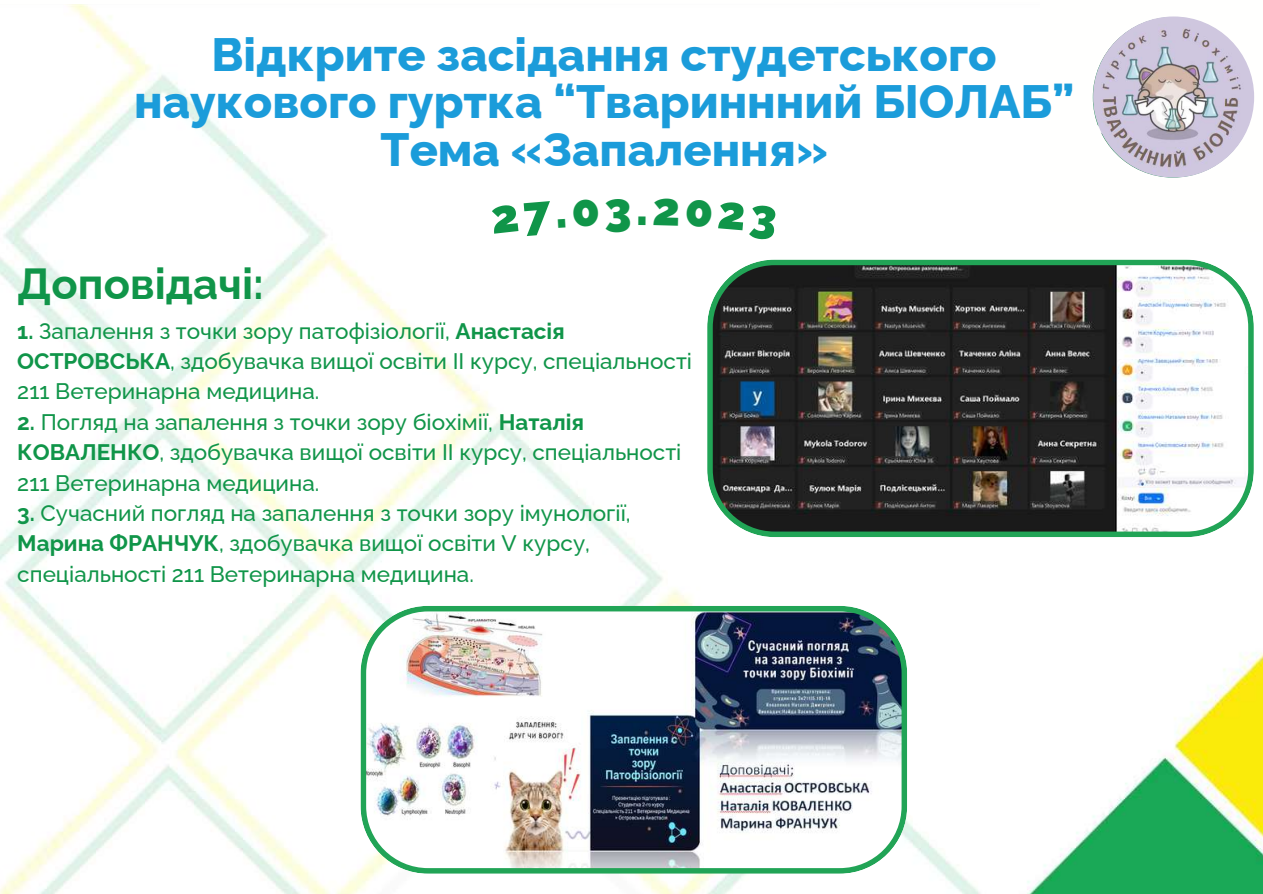
<style>
.page{position:relative;width:1263px;height:894px;background:#fff}
.page>*{position:absolute;margin:0;border:0;box-sizing:border-box;transform-origin:0 0}
.t1{font:800 46.8px/47.2px "Raleway";color:#1b9cda;text-align:center}
.t2{font:900 46.35px "Raleway";color:#109549}
.t3{font:700 43.5px "Raleway";color:#109549}
.t4{font:500 22.5px/30.3px "Raleway";color:#109549}
.s1{font-weight:700}
</style>
<div class="page">
<img style="left:0;top:7px;width:1263px;height:886px">
<div style="left:1040px;top:0;width:223px;height:231px;background:#fffffe"></div>
<svg style="left:68px;top:4px;width:21px;height:3px"></svg>
<img style="left:360px;top:605px;width:547px;height:268px">
<svg style="left:707px;top:259px;width:547px;height:278px"></svg>
<img style="left:1093px;top:16px;width:161px;height:161px;border-radius:50%">
<svg style="left:491px;top:204px;width:27px;height:30px"></svg>
<svg style="left:524px;top:201px;width:42px;height:35px"></svg>
<svg style="left:573px;top:197px;width:26px;height:30px"></svg>
<svg style="left:605px;top:198px;width:25px;height:34px"></svg>
<svg style="left:654px;top:198px;width:25px;height:28px"></svg>
<svg style="left:686px;top:198px;width:26px;height:30px"></svg>
<svg style="left:718px;top:201px;width:59px;height:39px"></svg>
<h1 class="t1" style="left:134px;top:31px;width:942px">Відкрите засідання студетського наукового гуртка “Твариннний БІОЛАБ”<br>Тема «Запалення»</h1>
<h2 class="t2" style="left:636px;top:181px;width:14px">.</h2>
<h3 class="t3" style="left:17px;top:258px;width:248px">Доповідачі:</h3>
<p class="t4" style="left:17px;top:315px;width:676px"><span class="s1">1.</span> Запалення з точки зору патофізіології, <span class="s1">Анастасія<br>ОСТРОВСЬКА</span>, здобувачка вищої освіти ІІ курсу, спеціальності<br>211 Ветеринарна медицина.</p>
<p class="t4" style="left:17px;top:406px;width:666px"><span class="s1">2.</span> Погляд на запалення з точки зору біохімії, <span class="s1">Наталія<br>КОВАЛЕНКО</span>, здобувачка вищої освіти ІІ курсу, спеціальності<br>211 Ветеринарна медицина.</p>
<p class="t4" style="left:17px;top:497px;width:615px"><span class="s1">3.</span> Сучасний погляд на запалення з точки зору імунології,<br><span class="s1">Марина ФРАНЧУК</span>, здобувачка вищої освіти V курсу, спеціальності 211 Ветеринарна медицина.</p>
</div>
